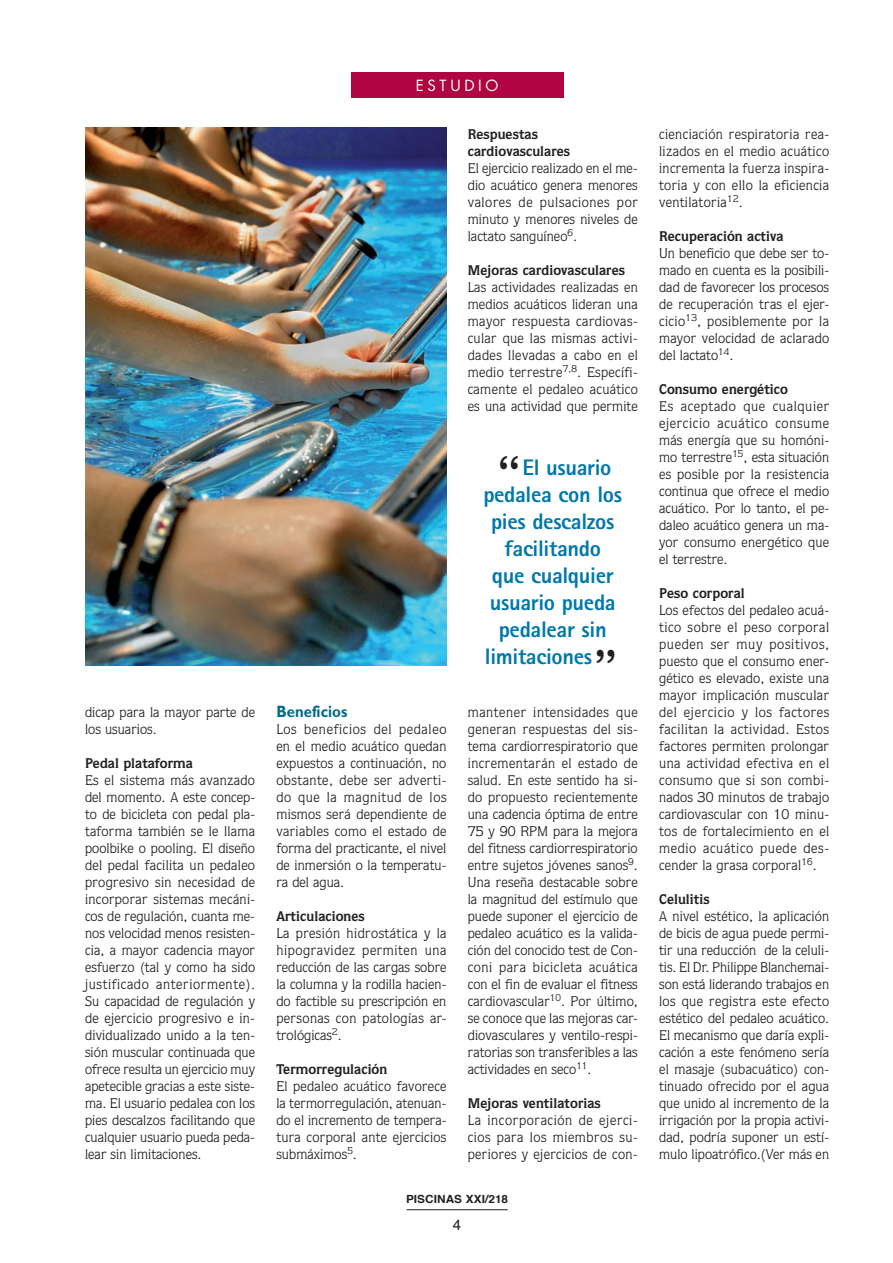
<style>
.page{position:relative;width:893px;height:1263px;background:#fff}
.page>*{position:absolute;margin:0;border:0;box-sizing:border-box;transform-origin:0 0}
.t1{font:800 22.5px/27px "Rotis Sans Serif";letter-spacing:-.015em;color:#0078aa;text-align:center}
.t2{font:700 16.5px "Gill Sans";letter-spacing:.005em;color:#006c8b;scale:.9 1}
.t3{font:15px "Futura";letter-spacing:.245em;color:#fff}
.t4{font:15px "Helvetica";color:#231f20}
.t5{font:14.1px/17px "Quorum";letter-spacing:.005em;color:#231f20;text-align:justify}
.t6{font:700 14.1px/17px "Quorum";letter-spacing:.005em;color:#231f20}
.t7{font:700 11.25px "Helvetica";letter-spacing:.005em;color:#231f20;scale:1.05 1}
.s1{font-family:"Letter Gothic";font-weight:400;font-size:48px;color:#231f20}
</style>
<div class="page">
<hr style="left:407px;top:1209px;width:101px;height:1px;background:#231f20">
<div style="left:351px;top:72px;width:212px;height:26px;background:#b00540"></div>
<img style="left:85px;top:128px;width:361px;height:538px">
<p class="t5" style="left:85px;top:703px;width:172px">dicap para la mayor parte de los usuarios.</p>
<p class="t6" style="left:85px;top:754px;width:109px">Pedal plataforma</p>
<p class="t5" style="left:85px;top:771px;width:172px">Es el sistema más avanzado del momento. A este concep&shy;to de bicicleta con pedal pla&shy;taforma también se le llama poolbike o pooling. El diseño del pedal facilita un pedaleo progresivo sin necesidad de incorporar sistemas mecáni&shy;cos de regulación, cuanta me&shy;nos velocidad menos resisten&shy;cia, a mayor cadencia mayor esfuerzo (tal y como ha sido justificado anteriormente).<br>Su capacidad de regulación y de ejercicio progresivo e in&shy;dividualizado unido a la ten&shy;sión muscular continuada que ofrece resulta un ejercicio muy apetecible gracias a este siste&shy;ma. El usuario pedalea con los pies descalzos facilitando que cualquier usuario pueda peda&shy;lear sin limitaciones.</p>
<p class="t3" style="left:416px;top:75px;width:84px">ESTUDIO</p>
<p class="t6" style="left:468px;top:126px;width:104px">Respuestas cardiovasculares</p>
<p class="t5" style="left:468px;top:160px;width:172px">El ejercicio realizado en el me&shy;dio acuático genera menores valores de pulsaciones por minuto y menores niveles de lactato sanguíneo<sup>6</sup>.</p>
<p class="t6" style="left:468px;top:261px;width:159px">Mejoras cardiovasculares</p>
<p class="t5" style="left:468px;top:279px;width:172px">Las actividades realizadas en medios acuáticos lideran una mayor respuesta cardiovas&shy;cular que las mismas activi&shy;dades llevadas a cabo en el medio terrestre<sup>7,8</sup>. Específi&shy;camente el pedaleo acuático es una actividad que permite</p>
<p class="t2" style="left:276px;top:702px;width:80px">Beneficios</p>
<p class="t5" style="left:276px;top:720px;width:172px">Los beneficios del pedaleo en el medio acuático quedan expuestos a continuación, no obstante, debe ser adverti&shy;do que la magnitud de los mismos será dependiente de variables como el estado de forma del practicante, el nivel de inmersión o la temperatu&shy;ra del agua.</p>
<p class="t6" style="left:276px;top:907px;width:90px">Articulaciones</p>
<p class="t5" style="left:276px;top:924px;width:172px">La presión hidrostática y la hipogravidez permiten una reducción de las cargas sobre la columna y la rodilla hacien&shy;do factible su prescripción en personas con patologías ar&shy;trológicas<sup>2</sup>.</p>
<p class="t6" style="left:276px;top:1060px;width:112px">Termorregulación</p>
<p class="t5" style="left:276px;top:1077px;width:172px">El pedaleo acuático favorece la termorregulación, atenuan&shy;do el incremento de tempera&shy;tura corporal ante ejercicios submáximos<sup>5</sup>.</p>
<h1 class="t1" style="left:483px;top:453px;width:140px"><span class="s1">“</span>El usuario pedalea con los pies descalzos facilitando<br>que cualquier usuario pueda pedalear sin limitaciones<span class="s1">”</span></h1>
<p class="t5" style="left:468px;top:703px;width:172px">mantener intensidades que generan respuestas del sis&shy;tema cardiorrespiratorio que incrementarán el estado de salud. En este sentido ha si&shy;do propuesto recientemente una cadencia óptima de entre 75 y 90 RPM para la mejora del fitness cardiorrespiratorio entre sujetos jóvenes sanos<sup>9</sup>.<br>Una reseña destacable sobre la magnitud del estímulo que puede suponer el ejercicio de pedaleo acuático es la valida&shy;ción del conocido test de Con&shy;coni para bicicleta acuática con el fin de evaluar el fitness cardiovascular<sup>10</sup>. Por último, se conoce que las mejoras car&shy;diovasculares y ventilo-respi&shy;ratorias son transferibles a las actividades en seco<sup>11</sup>.</p>
<p class="t6" style="left:468px;top:1094px;width:135px">Mejoras ventilatorias</p>
<p class="t5" style="left:468px;top:1111px;width:172px">La incorporación de ejerci&shy;cios para los miembros su&shy;periores y ejercicios de con-</p>
<p class="t7" style="left:406px;top:1190px;width:99px">PISCINAS XXI/218</p>
<p class="t4" style="left:453px;top:1213px;width:10px">4</p>
<p class="t5" style="left:659px;top:126px;width:172px">cienciación respiratoria rea&shy;lizados en el medio acuático incrementa la fuerza inspira&shy;toria y con ello la eficiencia ventilatoria<sup>12</sup>.</p>
<p class="t6" style="left:659px;top:227px;width:126px">Recuperación activa</p>
<p class="t5" style="left:659px;top:245px;width:172px">Un beneficio que debe ser to&shy;mado en cuenta es la posibili&shy;dad de favorecer los procesos de recuperación tras el ejer&shy;cicio<sup>13</sup>, posiblemente por la mayor velocidad de aclarado del lactato<sup>14</sup>.</p>
<p class="t6" style="left:659px;top:380px;width:130px">Consumo energético</p>
<p class="t5" style="left:659px;top:397px;width:172px">Es aceptado que cualquier ejercicio acuático consume más energía que su homóni&shy;mo terrestre<sup>15</sup>, esta situación es posible por la resistencia continua que ofrece el medio acuático. Por lo tanto, el pe&shy;daleo acuático genera un ma&shy;yor consumo energético que el terrestre.</p>
<p class="t6" style="left:659px;top:584px;width:87px">Peso corporal</p>
<p class="t5" style="left:659px;top:601px;width:172px">Los efectos del pedaleo acuá&shy;tico sobre el peso corporal pueden ser muy positivos, puesto que el consumo ener&shy;gético es elevado, existe una mayor implicación muscular del ejercicio y los factores facilitan la actividad. Estos factores permiten prolongar una actividad efectiva en el consumo que si son combi&shy;nados 30 minutos de trabajo cardiovascular con 10 minu&shy;tos de fortalecimiento en el medio acuático puede des&shy;cender la grasa corporal<sup>16</sup>.</p>
<p class="t6" style="left:659px;top:890px;width:52px">Celulitis</p>
<p class="t5" style="left:659px;top:907px;width:172px">A nivel estético, la aplicación de bicis de agua puede permi&shy;tir una reducción de la celuli&shy;tis. El Dr. Philippe Blanchemai&shy;son está liderando trabajos en los que registra este efecto estético del pedaleo acuático.<br>El mecanismo que daría expli&shy;cación a este fenómeno sería el masaje (subacuático) con&shy;tinuado ofrecido por el agua que unido al incremento de la irrigación por la propia activi&shy;dad, podría suponer un estí&shy;mulo lipoatrófico.(Ver más en</p>
</div>
